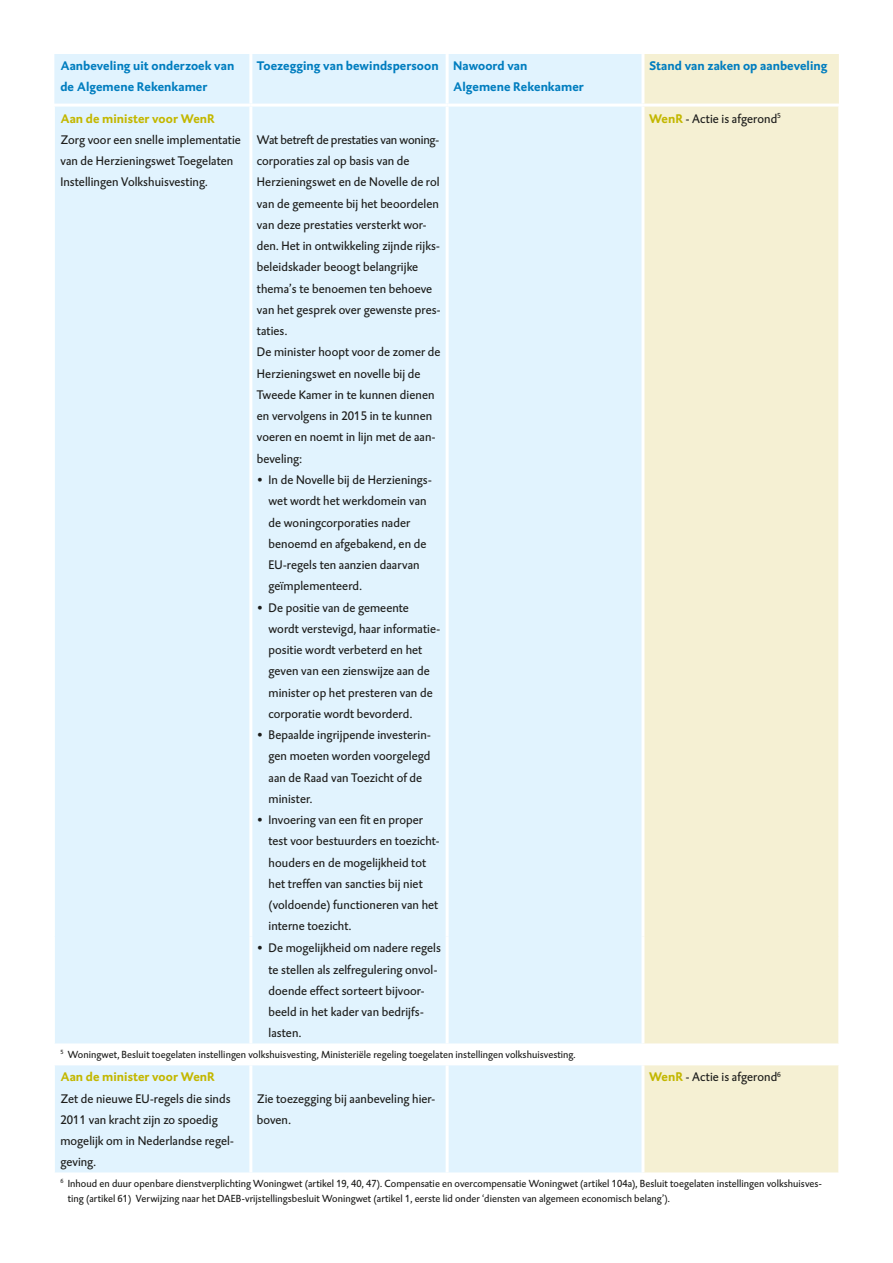
<style>
.page{position:relative;width:893px;height:1263px;background:#fff}
.page>*{position:absolute;margin:0;border:0;box-sizing:border-box;transform-origin:0 0}
._05_Tabel_tekstkader{font:12.75px/21.3px "DTL Caspari T";letter-spacing:.005em;color:#1d1d1b}
._4_kop_tabel_vet_bla{font:700 12.75px/21.3px "DTL Caspari ST";letter-spacing:.005em;color:#007dbf}
._4_kop_tabel_vet_gro{font:700 12.75px "DTL Caspari ST";letter-spacing:.005em;color:#c3b700}
.Noot{font:10.5px/15px "DTL Caspari T";letter-spacing:.005em;color:#1d1d1b}
.s1{font-family:"DTL Caspari ST";font-weight:700;color:#c3b700}
</style>
<div class="page">
<div style="left:54px;top:54px;width:588px;height:1118px;background:#e1f3fe"></div>
<div style="left:643px;top:54px;width:196px;height:1118px;background:#f5f0d3"></div>
<hr style="left:54px;top:107px;width:1px;height:829px;background:#fff">
<hr style="left:838px;top:107px;width:1px;height:829px;background:#fff">
<hr style="left:54px;top:936px;width:1px;height:107px;background:#fff">
<hr style="left:838px;top:936px;width:1px;height:107px;background:#fff">
<hr style="left:54px;top:1065px;width:1px;height:107px;background:#fff">
<hr style="left:838px;top:1065px;width:1px;height:107px;background:#fff">
<hr style="left:249px;top:54px;width:3px;height:50px;background:#fff">
<hr style="left:446px;top:54px;width:3px;height:50px;background:#fff">
<hr style="left:641px;top:54px;width:3px;height:50px;background:#fff">
<hr style="left:54px;top:104px;width:197px;height:3px;background:#fff">
<hr style="left:251px;top:104px;width:196px;height:3px;background:#fff">
<hr style="left:249px;top:107px;width:3px;height:829px;background:#fff">
<hr style="left:447px;top:104px;width:196px;height:3px;background:#fff">
<hr style="left:446px;top:107px;width:3px;height:829px;background:#fff">
<hr style="left:643px;top:104px;width:196px;height:3px;background:#fff">
<hr style="left:641px;top:107px;width:3px;height:829px;background:#fff">
<hr style="left:249px;top:936px;width:3px;height:107px;background:#fff">
<hr style="left:446px;top:936px;width:3px;height:107px;background:#fff">
<hr style="left:641px;top:936px;width:3px;height:107px;background:#fff">
<hr style="left:249px;top:1065px;width:3px;height:107px;background:#fff">
<hr style="left:446px;top:1065px;width:3px;height:107px;background:#fff">
<hr style="left:641px;top:1065px;width:3px;height:107px;background:#fff">
<p class="_4_kop_tabel_vet_bla" style="left:60px;top:55px;width:176px">Aanbeveling uit onderzoek van de Algemene Rekenkamer</p>
<p class="_4_kop_tabel_vet_bla" style="left:257px;top:55px;width:183px">Toezegging van bewindspersoon</p>
<p class="_4_kop_tabel_vet_bla" style="left:453px;top:55px;width:132px">Nawoord van<br>Algemene Rekenkamer</p>
<p class="_4_kop_tabel_vet_bla" style="left:649px;top:55px;width:180px">Stand van zaken op aanbeveling</p>
<p class="_4_kop_tabel_vet_gro" style="left:60px;top:110px;width:156px">Aan de minister voor WenR</p>
<p class="_05_Tabel_tekstkader" style="left:60px;top:129px;width:182px">Zorg voor een snelle implementatie van de Herzieningswet Toegelaten<br>Instellingen Volkshuisvesting.</p>
<p class="_05_Tabel_tekstkader" style="left:257px;top:129px;width:185px">Wat betreft de prestaties van woning-- corporaties zal op basis van de<br>Herzieningswet en de Novelle de rol van de gemeente bij het beoordelen van deze prestaties versterkt wor&shy;den. Het in ontwikkeling zijnde rijks&shy;beleidskader beoogt belangrijke thema’s te benoemen ten behoeve van het gesprek over gewenste pres&shy;taties.</p>
<p class="_05_Tabel_tekstkader" style="left:257px;top:341px;width:185px">De minister hoopt voor de zomer de<br>Herzieningswet en novelle bij de<br>Tweede Kamer in te kunnen dienen en vervolgens in 2015 in te kunnen voeren en noemt in lijn met de aan&shy;beveling:</p>
<p class="_05_Tabel_tekstkader" style="left:269px;top:469px;width:164px;text-indent:-12px">• In de Novelle bij de Herzienings&shy;wet wordt het werkdomein van de woningcorporaties nader benoemd en afgebakend, en de<br>EU-regels ten aanzien daarvan geïmplementeerd.</p>
<p class="_05_Tabel_tekstkader" style="left:269px;top:596px;width:173px;text-indent:-12px">• De positie van de gemeente wordt verstevigd, haar informatie&shy;positie wordt verbeterd en het geven van een zienswijze aan de minister op het presteren van de corporatie wordt bevorderd.</p>
<p class="_05_Tabel_tekstkader" style="left:269px;top:724px;width:164px;text-indent:-12px">• Bepaalde ingrijpende investerin&shy;gen moeten worden voorgelegd aan de Raad van Toezicht of de minister.</p>
<p class="_05_Tabel_tekstkader" style="left:269px;top:809px;width:172px;text-indent:-12px">• Invoering van een fit en proper test voor bestuurders en toezicht&shy;houders en de mogelijkheid tot het treffen van sancties bij niet (voldoende) functioneren van het interne toezicht.</p>
<p class="_05_Tabel_tekstkader" style="left:649px;top:108px;width:133px"><span class="s1">WenR</span> - Actie is afgerond<sup>5</sup></p>
<p class="_05_Tabel_tekstkader" style="left:269px;top:937px;width:174px;text-indent:-12px">• De mogelijkheid om nadere regels te stellen als zelfregulering onvol&shy;doende effect sorteert bijvoor&shy;beeld in het kader van bedrijfs&shy;lasten.</p>
<p class="Noot" style="left:60px;top:1046px;width:517px"><sup>5</sup> Woningwet, Besluit toegelaten instellingen volkshuisvesting, Ministeriële regeling toegelaten instellingen volkshuisvesting.</p>
<p class="_4_kop_tabel_vet_gro" style="left:60px;top:1068px;width:156px">Aan de minister voor WenR</p>
<p class="_05_Tabel_tekstkader" style="left:60px;top:1088px;width:175px">Zet de nieuwe EU-regels die sinds<br>2011 van kracht zijn zo spoedig mogelijk om in Nederlandse regel&shy;geving.</p>
<p class="_05_Tabel_tekstkader" style="left:257px;top:1087px;width:180px">Zie toezegging bij aanbeveling hier&shy;boven.</p>
<p class="_05_Tabel_tekstkader" style="left:649px;top:1066px;width:133px"><span class="s1">WenR</span> - Actie is afgerond<sup>6</sup></p>
<p class="Noot" style="left:68px;top:1175px;width:755px;text-indent:-7px"><sup>6</sup> Inhoud en duur openbare dienstverplichting Woningwet (artikel 19, 40, 47). Compensatie en overcompensatie Woningwet (artikel 104a), Besluit toegelaten instellingen volkshuisves&shy;ting (artikel 61) Verwijzing naar het DAEB-vrijstellingsbesluit Woningwet (artikel 1, eerste lid onder ‘diensten van algemeen economisch belang’).</p>
</div>
